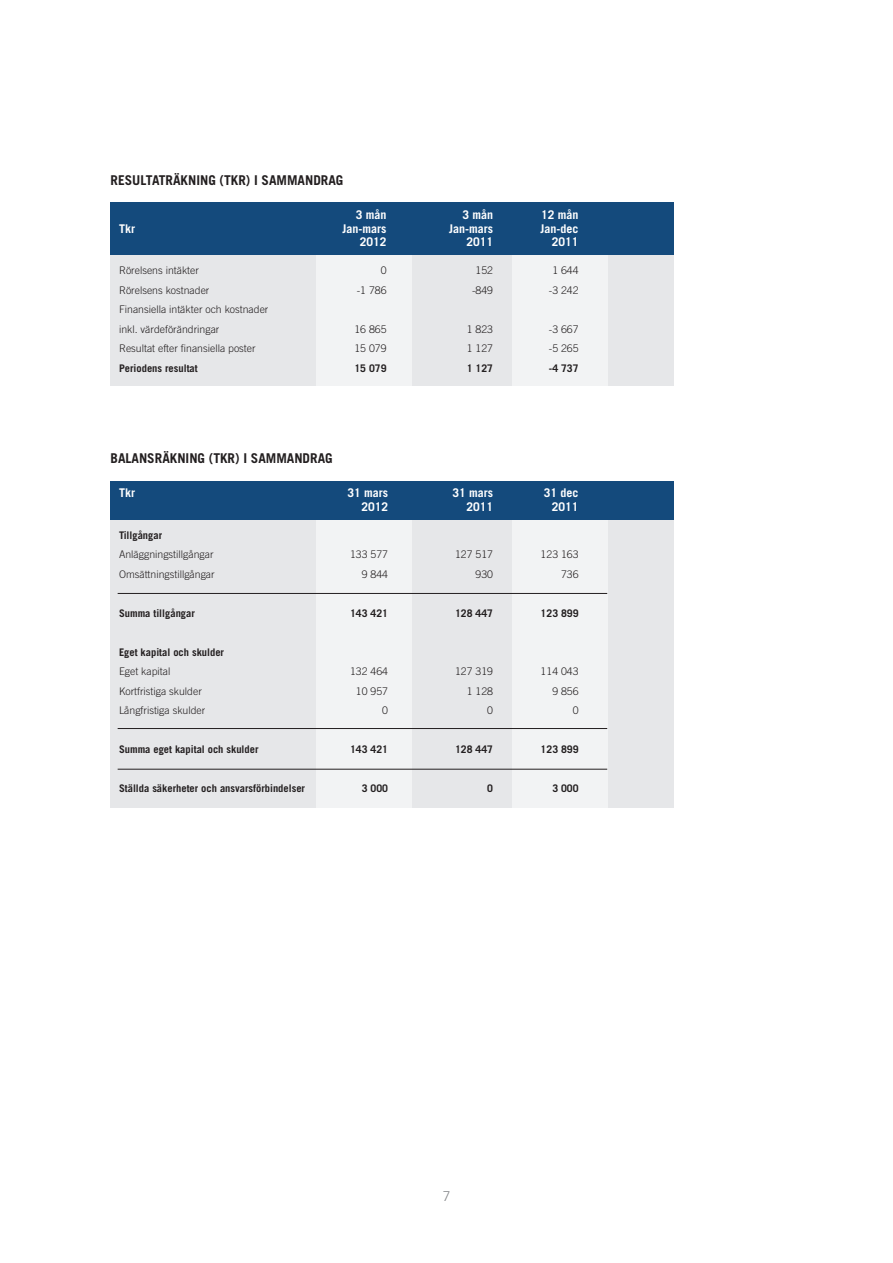
<style>
.page{position:relative;width:893px;height:1263px;background:#fff}
.page>*{position:absolute;margin:0;border:0;box-sizing:border-box;transform-origin:0 0}
.Rubrik_1{font:700 13.5px "Trade Gothic";color:#231f20}
.t1{font:300 13.5px "Trade Gothic";color:#808285}
.Bröd1{font:700 12px "Trade Gothic";color:#fff}
.Bröd1-2{font:300 10.5px/19.5px "Trade Gothic";color:#231f20}
.Bröd1-3{font:700 10.5px "Trade Gothic";color:#231f20}
</style>
<div class="page">
<div style="left:111px;top:497px;width:563px;height:310px;background:#e6e7e9"></div>
<div style="left:317px;top:519px;width:95px;height:288px;background:#f2f3f4"></div>
<div style="left:512px;top:519px;width:95px;height:288px;background:#f2f3f4"></div>
<div style="left:111px;top:481px;width:563px;height:39px;background:#144a7c"></div>
<hr style="left:118px;top:593px;width:489px;height:1px;background:#231f20">
<hr style="left:118px;top:728px;width:489px;height:1px;background:#231f20">
<hr style="left:118px;top:769px;width:489px;height:1px;background:#231f20">
<div style="left:111px;top:218px;width:563px;height:168px;background:#e6e7e9"></div>
<div style="left:317px;top:252px;width:95px;height:134px;background:#f2f3f4"></div>
<div style="left:512px;top:252px;width:95px;height:134px;background:#f2f3f4"></div>
<div style="left:111px;top:202px;width:563px;height:52px;background:#144a7c"></div>
<p class="Rubrik_1" style="left:111px;top:172px;width:234px">RESULTATRÄKNING (TKR) I SAMMANDRAG</p>
<p class="Bröd1" style="left:356px;top:207px;width:32px">3 mån</p>
<p class="Bröd1" style="left:462px;top:207px;width:32px">3 mån</p>
<p class="Bröd1" style="left:541px;top:207px;width:39px">12 mån</p>
<p class="Bröd1" style="left:119px;top:221px;width:17px">Tkr</p>
<p class="Bröd1" style="left:343px;top:221px;width:45px">Jan-mars</p>
<p class="Bröd1" style="left:449px;top:221px;width:45px">Jan-mars</p>
<p class="Bröd1" style="left:541px;top:221px;width:39px">Jan-dec</p>
<p class="Bröd1" style="left:360px;top:234px;width:28px">2012</p>
<p class="Bröd1" style="left:466px;top:234px;width:28px">2011</p>
<p class="Bröd1" style="left:552px;top:234px;width:28px">2011</p>
<p class="Bröd1-2" style="left:119px;top:260px;width:81px">Rörelsens intäkter</p>
<p class="Bröd1-2" style="left:381px;top:260px;width:7px">0</p>
<p class="Bröd1-2" style="left:476px;top:260px;width:19px">152</p>
<p class="Bröd1-2" style="left:552px;top:260px;width:28px">1 644</p>
<p class="Bröd1-2" style="left:119px;top:280px;width:92px">Rörelsens kostnader</p>
<p class="Bröd1-2" style="left:357px;top:280px;width:31px">-1 786</p>
<p class="Bröd1-2" style="left:472px;top:280px;width:23px">-849</p>
<p class="Bröd1-2" style="left:549px;top:280px;width:31px">-3 242</p>
<p class="Bröd1-2" style="left:119px;top:299px;width:151px">Finansiella intäkter och kostnader inkl. värdeförändringar</p>
<p class="Bröd1-2" style="left:354px;top:319px;width:34px">16 865</p>
<p class="Bröd1-2" style="left:467px;top:319px;width:28px">1 823</p>
<p class="Bröd1-2" style="left:549px;top:319px;width:31px">-3 667</p>
<p class="Bröd1-2" style="left:119px;top:338px;width:138px">Resultat efter finansiella poster</p>
<p class="Bröd1-2" style="left:354px;top:338px;width:34px">15 079</p>
<p class="Bröd1-2" style="left:467px;top:338px;width:28px">1 127</p>
<p class="Bröd1-2" style="left:549px;top:338px;width:31px">-5 265</p>
<p class="Bröd1-3" style="left:119px;top:361px;width:80px">Periodens resultat</p>
<p class="Bröd1-3" style="left:354px;top:361px;width:34px">15 079</p>
<p class="Bröd1-3" style="left:467px;top:361px;width:28px">1 127</p>
<p class="Bröd1-3" style="left:549px;top:361px;width:31px">-4 737</p>
<p class="Rubrik_1" style="left:111px;top:450px;width:224px">BALANSRÄKNING (TKR) I SAMMANDRAG</p>
<p class="Bröd1" style="left:119px;top:486px;width:17px">Tkr</p>
<p class="Bröd1" style="left:347px;top:486px;width:42px">31 mars</p>
<p class="Bröd1" style="left:452px;top:486px;width:42px">31 mars</p>
<p class="Bröd1" style="left:544px;top:486px;width:36px">31 dec</p>
<p class="Bröd1" style="left:361px;top:499px;width:28px">2012</p>
<p class="Bröd1" style="left:466px;top:499px;width:28px">2011</p>
<p class="Bröd1" style="left:552px;top:499px;width:28px">2011</p>
<p class="Bröd1-3" style="left:119px;top:529px;width:45px">Tillgångar</p>
<p class="Bröd1-2" style="left:119px;top:545px;width:96px">Anläggningstillgångar</p>
<p class="Bröd1-2" style="left:350px;top:545px;width:39px">133 577</p>
<p class="Bröd1-2" style="left:455px;top:545px;width:39px">127 517</p>
<p class="Bröd1-2" style="left:541px;top:545px;width:39px">123 163</p>
<p class="Bröd1-2" style="left:119px;top:564px;width:97px">Omsättningstillgångar</p>
<p class="Bröd1-2" style="left:362px;top:564px;width:28px">9 844</p>
<p class="Bröd1-2" style="left:476px;top:564px;width:19px">930</p>
<p class="Bröd1-2" style="left:561px;top:564px;width:19px">736</p>
<p class="Bröd1-3" style="left:119px;top:607px;width:77px">Summa tillgångar</p>
<p class="Bröd1-3" style="left:350px;top:607px;width:39px">143 421</p>
<p class="Bröd1-3" style="left:455px;top:607px;width:39px">128 447</p>
<p class="Bröd1-3" style="left:541px;top:607px;width:39px">123 899</p>
<p class="Bröd1-3" style="left:119px;top:646px;width:107px">Eget kapital och skulder</p>
<p class="Bröd1-2" style="left:119px;top:662px;width:53px">Eget kapital</p>
<p class="Bröd1-2" style="left:350px;top:662px;width:39px">132 464</p>
<p class="Bröd1-2" style="left:455px;top:662px;width:39px">127 319</p>
<p class="Bröd1-2" style="left:541px;top:662px;width:39px">114 043</p>
<p class="Bröd1-2" style="left:119px;top:681px;width:84px">Kortfristiga skulder</p>
<p class="Bröd1-2" style="left:356px;top:681px;width:34px">10 957</p>
<p class="Bröd1-2" style="left:467px;top:681px;width:28px">1 128</p>
<p class="Bröd1-2" style="left:552px;top:681px;width:28px">9 856</p>
<p class="Bröd1-2" style="left:119px;top:701px;width:88px">Långfristiga skulder</p>
<p class="Bröd1-2" style="left:382px;top:701px;width:7px">0</p>
<p class="Bröd1-2" style="left:487px;top:701px;width:7px">0</p>
<p class="Bröd1-2" style="left:573px;top:701px;width:7px">0</p>
<p class="Bröd1-3" style="left:119px;top:743px;width:141px">Summa eget kapital och skulder</p>
<p class="Bröd1-3" style="left:350px;top:743px;width:39px">143 421</p>
<p class="Bröd1-3" style="left:455px;top:743px;width:39px">128 447</p>
<p class="Bröd1-3" style="left:541px;top:743px;width:39px">123 899</p>
<p class="Bröd1-3" style="left:119px;top:782px;width:188px">Ställda säkerheter och ansvarsförbindelser</p>
<p class="Bröd1-3" style="left:362px;top:782px;width:28px">3 000</p>
<p class="Bröd1-3" style="left:487px;top:782px;width:7px">0</p>
<p class="Bröd1-3" style="left:552px;top:782px;width:28px">3 000</p>
<p class="t1" style="left:443px;top:1188px;width:9px">7</p>
</div>
